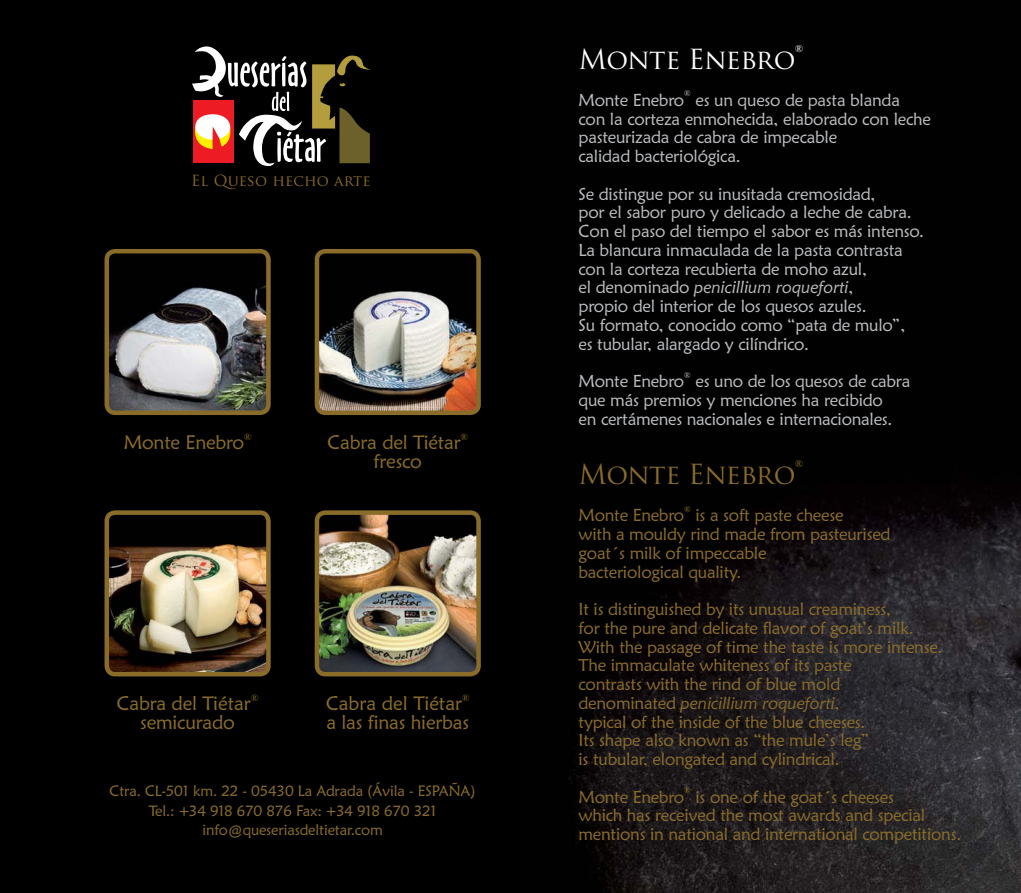
<style>
.page{position:relative;width:1021px;height:893px;background:#fff}
.page>*{position:absolute;margin:0;border:0;box-sizing:border-box;transform-origin:0 0}
.t1{font:27px "Trajan Pro";letter-spacing:-.015em;color:#fff}
.t2{font:27px "Trajan Pro";letter-spacing:-.015em;color:#8a6c2a}
.t3{font:19.5px/19.5px "Maiandra GD";letter-spacing:-.01em;color:#8a6c2a;text-align:center}
.t4{font:17.25px/18.8px "Maiandra GD";letter-spacing:-.015em;color:#bbbdc0}
.t5{font:17.25px/18.8px "Maiandra GD";letter-spacing:-.015em;color:#8a6c2a}
.t6{font:15px/19.5px "Maiandra GD";letter-spacing:-.01em;color:#8a6c2a;text-align:center}
.t7{font:15px "Trajan Pro";letter-spacing:.01em;color:#8a6c2a}
.t8{font:10.5px "Times New Roman";color:#fff}
.t9{font:10.5px "Times New Roman";color:#8a6c2a}
.t10{font:8.7px "Times New Roman";color:#bbbdc0}
.t11{font:8.7px "Times New Roman";color:#8a6c2a}
.s1{font-style:italic}
</style>
<div class="page">
<div style="left:0;top:0;width:1020px;height:893px;background:#000"></div>
<img style="left:568px;top:489px;width:452px;height:404px">
<svg style="left:192px;top:46px;width:178px;height:120px"></svg>
<img style="left:109px;top:254px;width:157px;height:156px">
<div style="left:104px;top:249px;width:167px;height:166px;border:4px solid #8a6c2a;border-radius:9px"></div>
<img style="left:107px;top:513px;width:161px;height:161px;border-radius:9px">
<div style="left:104px;top:510px;width:167px;height:166px;border:4px solid #8a6c2a;border-radius:9px"></div>
<img style="left:317px;top:251px;width:161px;height:162px;border-radius:9px">
<div style="left:315px;top:249px;width:166px;height:166px;border:4px solid #8a6c2a;border-radius:9px"></div>
<img style="left:320px;top:515px;width:156px;height:156px">
<div style="left:315px;top:510px;width:166px;height:166px;border:4px solid #8a6c2a;border-radius:9px"></div>
<p class="t7" style="left:191px;top:172px;width:181px">El Queso hecho arte</p>
<p class="t3" style="left:124px;top:434px;width:129px">Monte Enebro<sup>®</sup></p>
<p class="t3" style="left:327px;top:434px;width:142px">Cabra del Tiétar<sup>® </sup>fresco</p>
<p class="t3" style="left:117px;top:695px;width:143px">Cabra del Tiétar<sup>® </sup>semicurado</p>
<p class="t3" style="left:326px;top:695px;width:145px;text-align:left">Cabra del Tiétar<sup>® </sup>a las finas hierbas</p>
<p class="t6" style="left:110px;top:783px;width:367px">Ctra. CL-501 km. 22 - 05430 La Adrada (Ávila - ESPAÑA)<br>Tel.: +34 918 670 876 Fax: +34 918 670 321 info@queseriasdeltietar.com</p>
<p class="t1" style="left:578px;top:43px;width:218px">Monte Enebro</p>
<p class="t8" style="left:795px;top:42px;width:9px">®</p>
<p class="t10" style="left:684px;top:88px;width:8px">®</p>
<p class="t4" style="left:578px;top:92px;width:354px;text-indent:117px">es un queso de pasta blanda con la corteza enmohecida, elaborado con leche pasteurizada de cabra de impecable<br>calidad bacteriológica.</p>
<p class="t4" style="left:578px;top:186px;width:347px">Se distingue por su inusitada cremosidad,<br>por el sabor puro y delicado a leche de cabra.<br>Con el paso del tiempo el sabor es más intenso.<br>La blancura inmaculada de la pasta contrasta con la corteza recubierta de moho azul,<br>el denominado <span class="s1">penicillium roqueforti</span>,<br>propio del interior de los quesos azules.<br>Su formato, conocido como “pata de mulo”,<br>es tubular, alargado y cilíndrico.</p>
<p class="t4" style="left:578px;top:374px;width:107px">Monte Enebro</p>
<p class="t4" style="left:578px;top:92px;width:107px">Monte Enebro</p>
<p class="t10" style="left:684px;top:370px;width:8px">®</p>
<p class="t4" style="left:578px;top:374px;width:333px;text-indent:117px">es uno de los quesos de cabra que más premios y menciones ha recibido<br>en certámenes nacionales e internacionales.</p>
<p class="t2" style="left:578px;top:459px;width:218px">Monte Enebro</p>
<p class="t9" style="left:795px;top:458px;width:9px">®</p>
<p class="t11" style="left:684px;top:504px;width:8px">®</p>
<p class="t5" style="left:578px;top:508px;width:313px;text-indent:117px">is a soft paste cheese<br>with a mouldy rind made from pasteurised goat´s milk of impeccable<br>bacteriological quality.</p>
<p class="t5" style="left:578px;top:601px;width:365px">It is distinguished by its unusual creaminess,<br>for the pure and delicate flavor of goat’s milk.<br>With the passage of time the taste is more intense.<br>The immaculate whiteness of its paste<br>contrasts with the rind of blue mold<br>denominated <span class="s1">penicillium roqueforti</span>,<br>typical of the inside of the blue cheeses.<br>Its shape also known as “the mule’s leg”<br>is tubular, elongated and cylindrical.</p>
<p class="t5" style="left:578px;top:789px;width:107px">Monte Enebro</p>
<p class="t5" style="left:578px;top:508px;width:107px">Monte Enebro</p>
<p class="t11" style="left:684px;top:785px;width:8px">®</p>
<p class="t5" style="left:578px;top:789px;width:384px;text-indent:117px">is one of the goat´s cheeses<br>which has received the most awards and special mentions in national and international competitions.</p>
</div>
